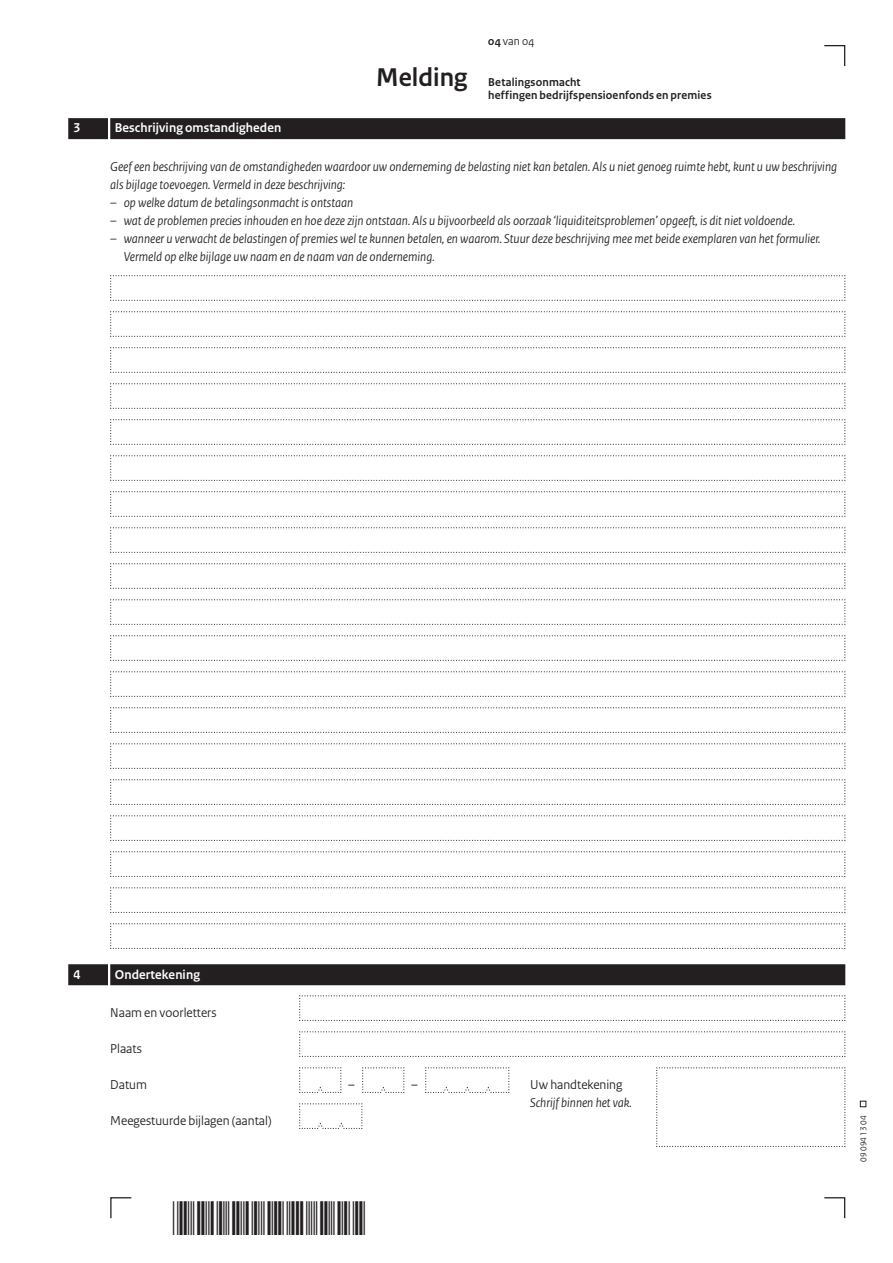
<style>
.page{position:relative;width:893px;height:1263px;background:#fff}
.page>*{position:absolute;margin:0;border:0;box-sizing:border-box;transform-origin:0 0}
.t1{font:45px "Symbol";color:#231f20;scale:.67 1}
.t2{font:700 27px "Rijksoverheid Sans Heading";color:#231f20}
.t3{font:italic 13.5px/18px "Rijksoverheid Sans Heading";color:#231f20}
.t4{font:13.5px "Rijksoverheid Sans Heading";color:#231f20}
.t5{font:700 13.5px "Rijksoverheid Sans Heading";letter-spacing:.01em;color:#fff}
.t6{font:700 12px/13.5px "Rijksoverheid Sans Heading";letter-spacing:.015em;color:#231f20}
.t7{font:12px "Rijksoverheid Sans Heading";color:#231f20}
.t8{font:9px "Rijksoverheid Sans Heading";color:#231f20}
.s1{font-weight:700}
</style>
<div class="page">
<svg style="left:824px;top:1197px;width:22px;height:22px"></svg>
<svg style="left:110px;top:1197px;width:22px;height:22px"></svg>
<svg style="left:824px;top:45px;width:22px;height:21px"></svg>
<svg style="left:860px;top:1101px;width:6px;height:6px"></svg>
<div style="left:110px;top:118px;width:735px;height:21px;background:#231f20"></div>
<div style="left:68px;top:118px;width:40px;height:21px;background:#231f20"></div>
<div style="left:110px;top:964px;width:735px;height:21px;background:#231f20"></div>
<div style="left:68px;top:964px;width:40px;height:21px;background:#231f20"></div>
<svg style="left:110px;top:275px;width:736px;height:26px"></svg>
<svg style="left:110px;top:311px;width:736px;height:26px"></svg>
<svg style="left:110px;top:347px;width:736px;height:26px"></svg>
<svg style="left:110px;top:383px;width:736px;height:26px"></svg>
<svg style="left:110px;top:419px;width:736px;height:26px"></svg>
<svg style="left:110px;top:455px;width:736px;height:26px"></svg>
<svg style="left:110px;top:491px;width:736px;height:26px"></svg>
<svg style="left:110px;top:527px;width:736px;height:26px"></svg>
<svg style="left:110px;top:563px;width:736px;height:26px"></svg>
<svg style="left:110px;top:599px;width:736px;height:26px"></svg>
<svg style="left:110px;top:635px;width:736px;height:26px"></svg>
<svg style="left:110px;top:671px;width:736px;height:26px"></svg>
<svg style="left:110px;top:707px;width:736px;height:26px"></svg>
<svg style="left:110px;top:743px;width:736px;height:26px"></svg>
<svg style="left:110px;top:779px;width:736px;height:26px"></svg>
<svg style="left:110px;top:815px;width:736px;height:26px"></svg>
<svg style="left:110px;top:851px;width:736px;height:26px"></svg>
<svg style="left:110px;top:887px;width:736px;height:26px"></svg>
<svg style="left:110px;top:923px;width:736px;height:26px"></svg>
<svg style="left:299px;top:995px;width:547px;height:26px"></svg>
<svg style="left:299px;top:1031px;width:547px;height:26px"></svg>
<svg style="left:299px;top:1067px;width:43px;height:26px"></svg>
<svg style="left:362px;top:1067px;width:43px;height:26px"></svg>
<svg style="left:425px;top:1067px;width:85px;height:26px"></svg>
<svg style="left:299px;top:1103px;width:64px;height:26px"></svg>
<svg style="left:656px;top:1067px;width:190px;height:80px"></svg>
<h2 class="t2" style="left:376px;top:62px;width:92px">Melding</h2>
<p class="t7" style="left:488px;top:34px;width:48px"><span class="s1">04</span> van 04</p>
<p class="t6" style="left:488px;top:75px;width:225px">Betalingsonmacht<br>heffingen bedrijfspensioenfonds en premies</p>
<p class="t5" style="left:74px;top:120px;width:8px">3</p>
<p class="t5" style="left:115px;top:120px;width:168px">Beschrijving omstandigheden</p>
<p class="t3" style="left:110px;top:158px;width:728px">Geef een beschrijving van de omstandigheden waardoor uw onderneming de belasting niet kan betalen. Als u niet genoeg ruimte hebt, kunt u uw beschrijving als bijlage toevoegen. Vermeld in deze beschrijving:</p>
<p class="t3" style="left:110px;top:194px;width:244px">– op welke datum de betalingsonmacht is ontstaan</p>
<p class="t3" style="left:110px;top:212px;width:686px">– wat de problemen precies inhouden en hoe deze zijn ontstaan. Als u bijvoorbeeld als oorzaak ‘liquiditeitsproblemen’ opgeeft, is dit niet voldoende.</p>
<p class="t3" style="left:124px;top:230px;width:698px;text-indent:-14px">– wanneer u verwacht de belastingen of premies wel te kunnen betalen, en waarom. Stuur deze beschrijving mee met beide exemplaren van het formulier.<br>Vermeld op elke bijlage uw naam en de naam van de onderneming.</p>
<p class="t5" style="left:74px;top:966px;width:8px">4</p>
<p class="t5" style="left:115px;top:966px;width:87px">Ondertekening</p>
<p class="t4" style="left:110px;top:1005px;width:108px">Naam en voorletters</p>
<p class="t4" style="left:110px;top:1041px;width:33px">Plaats</p>
<p class="t4" style="left:110px;top:1077px;width:38px">Datum</p>
<p class="t4" style="left:348px;top:1077px;width:8px">–</p>
<p class="t4" style="left:411px;top:1077px;width:8px">–</p>
<p class="t4" style="left:530px;top:1077px;width:94px">Uw handtekening</p>
<p class="t3" style="left:530px;top:1094px;width:103px">Schrijf binnen het vak.</p>
<p class="t4" style="left:110px;top:1113px;width:163px">Meegestuurde bijlagen (aantal)</p>
<h1 class="t1" style="left:260px;top:1193px;width:132px">✔✓✔</h1>
<p class="t8" style="left:858px;top:1161px;width:47px;rotate:-90deg">09 094 13 04</p>
</div>
